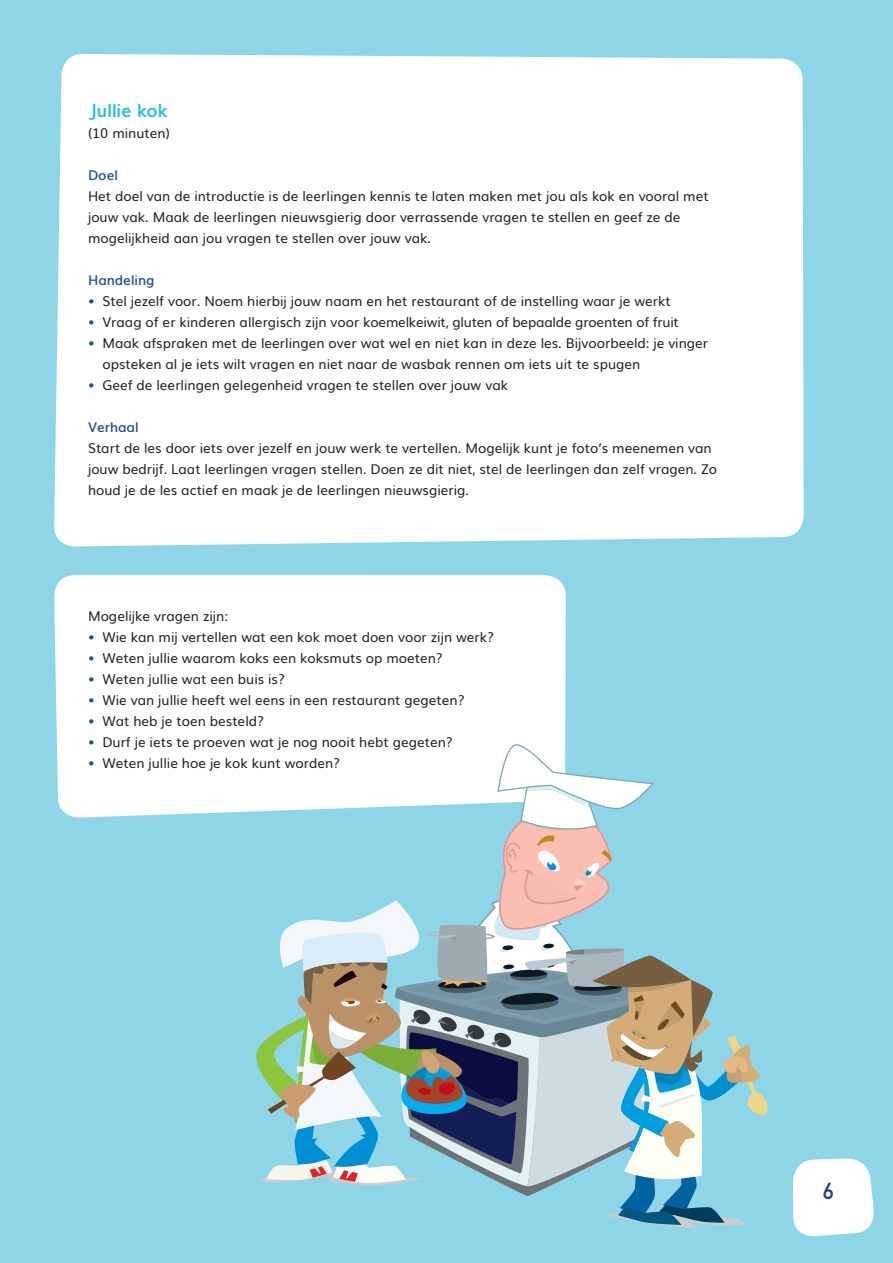
<style>
.page{position:relative;width:893px;height:1263px;background:#8ed6e7}
.page>*{position:absolute;margin:0;border:0;box-sizing:border-box;transform-origin:0 0}
.t1{font:700 30px "DIN Alternate";color:#253f8e}
.t2{font:700 22.5px "DIN Alternate";color:#253f8e}
.t3{font:700 18px "Muli";color:#2ac0d8}
.t4{font:13.5px/21px "Muli";color:#231f20}
.t5{font:600 13.5px "Muli";color:#1e4ca0}
.s1{color:#1e4ca0}
</style>
<div class="page">
<div style="left:54px;top:575px;width:512px;height:243px;background:#fff"></div>
<div style="left:54px;top:54px;width:750px;height:493px;background:#fff"></div>
<svg style="left:793px;top:1158px;width:81px;height:79px;background:#f1fafc"></svg>
<svg style="left:253px;top:742px;width:515px;height:486px"></svg>
<h3 class="t3" style="left:88px;top:96px;width:81px">Jullie kok</h3>
<p class="t4" style="left:88px;top:122px;width:83px">(10 minuten)</p>
<p class="t5" style="left:88px;top:164px;width:31px">Doel</p>
<p class="t4" style="left:88px;top:185px;width:622px">Het doel van de introductie is de leerlingen kennis te laten maken met jou als kok en vooral met jouw vak. Maak de leerlingen nieuwsgierig door verrassende vragen te stellen en geef ze de mogelijkheid aan jou vragen te stellen over jouw vak.</p>
<p class="t5" style="left:88px;top:269px;width:68px">Handeling</p>
<p class="t4" style="left:88px;top:290px;width:584px"><span class="s1">•</span> Stel jezelf voor. Noem hierbij jouw naam en het restaurant of de instelling waar je werkt</p>
<p class="t4" style="left:88px;top:311px;width:592px"><span class="s1">•</span> Vraag of er kinderen allergisch zijn voor koemelkeiwit, gluten of bepaalde groenten of fruit</p>
<p class="t4" style="left:102px;top:332px;width:607px;text-indent:-14px"><span class="s1">•</span> Maak afspraken met de leerlingen over wat wel en niet kan in deze les. Bijvoorbeeld: je vinger opsteken al je iets wilt vragen en niet naar de wasbak rennen om iets uit te spugen</p>
<p class="t4" style="left:88px;top:374px;width:421px"><span class="s1">•</span> Geef de leerlingen gelegenheid vragen te stellen over jouw vak</p>
<p class="t5" style="left:88px;top:416px;width:52px">Verhaal</p>
<p class="t4" style="left:88px;top:437px;width:631px">Start de les door iets over jezelf en jouw werk te vertellen. Mogelijk kunt je foto’s meenemen van jouw bedrijf. Laat leerlingen vragen stellen. Doen ze dit niet, stel de leerlingen dan zelf vragen. Zo houd je de les actief en maak je de leerlingen nieuwsgierig.</p>
<p class="t4" style="left:88px;top:605px;width:141px">Mogelijke vragen zijn:</p>
<p class="t4" style="left:88px;top:626px;width:408px"><span class="s1">•</span> Wie kan mij vertellen wat een kok moet doen voor zijn werk?</p>
<p class="t4" style="left:88px;top:647px;width:356px"><span class="s1">•</span> Weten jullie waarom koks een koksmuts op moeten?</p>
<p class="t4" style="left:88px;top:668px;width:199px"><span class="s1">•</span> Weten jullie wat een buis is?</p>
<p class="t4" style="left:88px;top:689px;width:378px"><span class="s1">•</span> Wie van jullie heeft wel eens in een restaurant gegeten?</p>
<p class="t4" style="left:88px;top:710px;width:178px"><span class="s1">•</span> Wat heb je toen besteld?</p>
<p class="t4" style="left:88px;top:731px;width:366px"><span class="s1">•</span> Durf je iets te proeven wat je nog nooit hebt gegeten?</p>
<p class="t4" style="left:88px;top:752px;width:254px"><span class="s1">•</span> Weten jullie hoe je kok kunt worden?</p>
<h2 class="t2" style="left:823px;top:1174px;width:12px">6</h2>
<h1 class="t1" style="left:823px;top:1172px;width:16px">6</h1>
</div>
